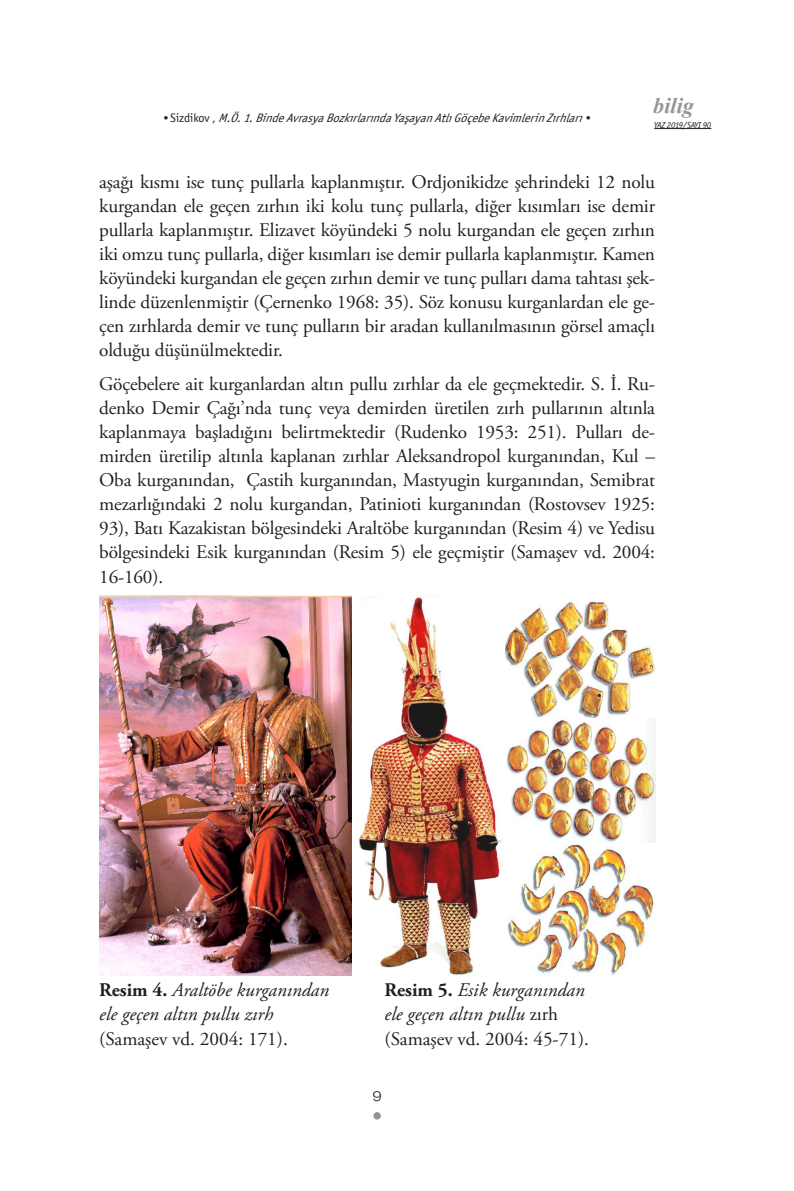
<style>
.page{position:relative;width:794px;height:1191px;background:#fff}
.page>*{position:absolute;margin:0;border:0;box-sizing:border-box;transform-origin:0 0}
.t1{font:italic 700 22.22px "Times New Roman";color:#939598}
.t2{font:19.25px/24.2px "Adobe Garamond Pro";letter-spacing:-.01em;color:#231f20;text-align:justify}
.t3{font:italic 19.25px/24.5px "Adobe Garamond Pro";color:#231f20}
.t4{font:300 expanded 14px "Helvetica Neue LT Com";color:#231f20}
.t5{font:italic 12.25px "Officina San ITC";color:#231f20}
.t6{font:italic 8.75px "Officina San ITC";letter-spacing:-.02em;color:#231f20}
.s1{font-style:normal}
.s2{font-weight:700;font-style:normal}
</style>
<div class="page">
<hr style="left:654px;top:128px;width:57px;height:1px;background:#231f20">
<div style="left:373px;top:1112px;width:8px;height:7px;background:#939598;border-radius:50%"></div>
<img style="left:99px;top:595px;width:556px;height:380px">
<p class="t5" style="left:162px;top:111px;width:432px"><span class="s1">• S i z d i k o v ,</span> M.Ö.1.BindeAvrasyaBozkırlarındaYaşayanAtlıGöçebeKavimlerinZırhları<span class="s1">•</span></p>
<p class="t1" style="left:653px;top:90px;width:42px">bilig</p>
<p class="t6" style="left:654px;top:120px;width:59px">YAZ 2019/SAYI 90</p>
<p class="t2" style="left:99px;top:170px;width:557px">aşağı kısmı ise tunç pullarla kaplanmıştır. Ordjonikidze şehrindeki 12 nolu kurgandan ele geçen zırhın iki kolu tunç pullarla, diğer kısımları ise demir pullarla kaplanmıştır. Elizavet köyündeki 5 nolu kurgandan ele geçen zırhın iki omzu tunç pullarla, diğer kısımları ise demir pullarla kaplanmıştır. Kamen köyündeki kurgandan ele geçen zırhın demir ve tunç pulları dama tahtası şek&shy;linde düzenlenmiştir (Çernenko 1968: 35). Söz konusu kurganlardan ele ge&shy;çen zırhlarda demir ve tunç pulların bir aradan kullanılmasının görsel amaçlı olduğu düşünülmektedir.</p>
<p class="t2" style="left:99px;top:372px;width:557px">Göçebelere ait kurganlardan altın pullu zırhlar da ele geçmektedir. S. İ. Ru&shy;denko Demir Çağı’nda tunç veya demirden üretilen zırh pullarının altınla kaplanmaya başladığını belirtmektedir (Rudenko 1953: 251). Pulları de&shy;mirden üretilip altınla kaplanan zırhlar Aleksandropol kurganından, Kul – Oba kurganından, Çastih kurganından, Mastyugin kurganından, Semibrat mezarlığındaki 2 nolu kurgandan, Patinioti kurganından (Rostovsev 1925:<br>93), Batı Kazakistan bölgesindeki Araltöbe kurganından (Resim 4) ve Yedisu bölgesindeki Esik kurganından (Resim 5) ele geçmiştir (Samaşev vd. 2004:<br>16-160).</p>
<p class="t3" style="left:99px;top:978px;width:231px"><span class="s2">Resim 4.</span> Araltöbe kurganından ele geçen altın pullu zırh</p>
<p class="t2" style="left:99px;top:1027px;width:190px">(Samaşev vd. 2004: 171).</p>
<p class="t3" style="left:384px;top:978px;width:206px"><span class="s2">Resim 5.</span> Esik kurganından ele geçen altın pullu <span class="s1">zırh (Samaşev vd. 2004: 45-71).</span></p>
<p class="t4" style="left:372px;top:1087px;width:11px">9</p>
</div>
